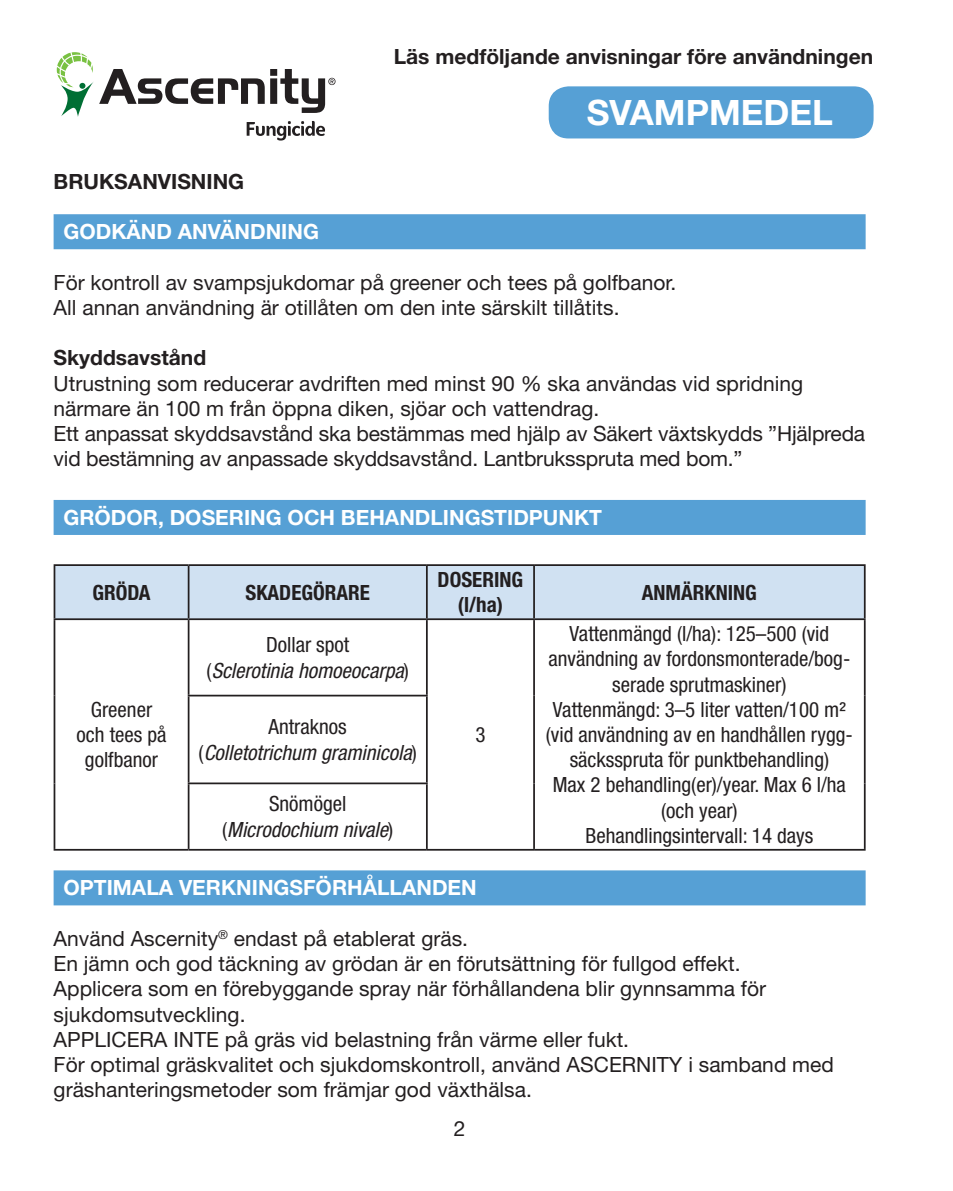
<style>
.page{position:relative;width:953px;height:1191px;background:#fff}
.page>*{position:absolute;margin:0;border:0;box-sizing:border-box;transform-origin:0 0}
.t1{font:700 35px "Helvetica Neue LT Std";color:#fff}
.t2{font:21px/25.2px "Helvetica Neue LT Std";color:#231f20}
.t3{font:condensed 21px/25.2px "Helvetica Neue LT Std";color:#231f20;text-align:center}
.t4{font:italic condensed 21px/25.2px "Helvetica Neue LT Std";color:#231f20;text-align:center}
.t5{font:700 21px "Helvetica Neue LT Std";color:#fff}
.t6{font:700 21px "Helvetica Neue LT Std";color:#231f20}
.t7{font:700 condensed 21px/25.2px "Helvetica Neue LT Std";color:#231f20;text-align:center}
.s1{font-style:normal}
</style>
<div class="page">
<div style="left:54px;top:214px;width:811px;height:35px;background:#56a0d5"></div>
<div style="left:54px;top:500px;width:811px;height:35px;background:#56a0d5"></div>
<div style="left:54px;top:870px;width:811px;height:35px;background:#56a0d5"></div>
<div style="left:55px;top:566px;width:808px;height:52px;background:#d0e1f2"></div>
<hr style="left:54px;top:564px;width:135px;height:2px;background:#231f20">
<hr style="left:54px;top:566px;width:1px;height:52px;background:#231f20">
<hr style="left:189px;top:564px;width:238px;height:2px;background:#231f20">
<hr style="left:188px;top:566px;width:1px;height:52px;background:#231f20">
<hr style="left:427px;top:564px;width:107px;height:2px;background:#231f20">
<hr style="left:426px;top:566px;width:1px;height:52px;background:#231f20">
<hr style="left:534px;top:564px;width:331px;height:2px;background:#231f20">
<hr style="left:533px;top:566px;width:2px;height:52px;background:#231f20">
<hr style="left:863px;top:566px;width:2px;height:52px;background:#231f20">
<hr style="left:54px;top:618px;width:135px;height:2px;background:#231f20">
<hr style="left:54px;top:620px;width:1px;height:75px;background:#231f20">
<hr style="left:189px;top:618px;width:238px;height:2px;background:#231f20">
<hr style="left:188px;top:620px;width:1px;height:74px;background:#231f20">
<hr style="left:427px;top:618px;width:107px;height:2px;background:#231f20">
<hr style="left:426px;top:620px;width:1px;height:74px;background:#231f20">
<hr style="left:534px;top:618px;width:331px;height:2px;background:#231f20">
<hr style="left:533px;top:620px;width:2px;height:75px;background:#231f20">
<hr style="left:863px;top:620px;width:2px;height:75px;background:#231f20">
<hr style="left:54px;top:695px;width:1px;height:88px;background:#231f20">
<hr style="left:188px;top:694px;width:239px;height:2px;background:#231f20">
<hr style="left:188px;top:696px;width:1px;height:86px;background:#231f20">
<hr style="left:426px;top:696px;width:1px;height:86px;background:#231f20">
<hr style="left:533px;top:695px;width:2px;height:88px;background:#231f20">
<hr style="left:863px;top:695px;width:2px;height:88px;background:#231f20">
<hr style="left:54px;top:783px;width:1px;height:66px;background:#231f20">
<hr style="left:188px;top:782px;width:239px;height:2px;background:#231f20">
<hr style="left:188px;top:784px;width:1px;height:65px;background:#231f20">
<hr style="left:426px;top:784px;width:1px;height:65px;background:#231f20">
<hr style="left:533px;top:783px;width:2px;height:66px;background:#231f20">
<hr style="left:863px;top:783px;width:2px;height:66px;background:#231f20">
<hr style="left:54px;top:849px;width:135px;height:1px;background:#231f20">
<hr style="left:189px;top:849px;width:238px;height:1px;background:#231f20">
<hr style="left:427px;top:849px;width:107px;height:1px;background:#231f20">
<hr style="left:534px;top:849px;width:331px;height:1px;background:#231f20">
<svg style="left:57px;top:52px;width:278px;height:88px"></svg>
<div style="left:548px;top:86px;width:325px;height:52px;background:#56a0d5;border-radius:20px"></div>
<p class="t6" style="left:394px;top:43px;width:481px">Läs medföljande anvisningar före användningen</p>
<h1 class="t1" style="left:586px;top:91px;width:248px">SVAMPMEDEL</h1>
<p class="t6" style="left:54px;top:168px;width:192px">BRUKSANVISNING</p>
<p class="t5" style="left:63px;top:219px;width:257px">GODKÄND ANVÄNDNING</p>
<p class="t2" style="left:54px;top:269px;width:624px">För kontroll av svampsjukdomar på greener och tees på golfbanor.<br>All annan användning är otillåten om den inte särskilt tillåtits.</p>
<p class="t6" style="left:54px;top:345px;width:154px">Skyddsavstånd</p>
<p class="t2" style="left:54px;top:370px;width:813px">Utrustning som reducerar avdriften med minst 90 % ska användas vid spridning närmare än 100 m från öppna diken, sjöar och vattendrag.<br>Ett anpassat skyddsavstånd ska bestämmas med hjälp av Säkert växtskydds ”Hjälpreda vid bestämning av anpassade skyddsavstånd. Lantbruksspruta med bom.”</p>
<p class="t5" style="left:63px;top:504px;width:540px">GRÖDOR, DOSERING OCH BEHANDLINGSTIDPUNKT</p>
<p class="t7" style="left:92px;top:579px;width:60px">GRÖDA</p>
<p class="t7" style="left:245px;top:579px;width:126px">SKADEGÖRARE</p>
<p class="t7" style="left:437px;top:567px;width:87px">DOSERING (l/ha)</p>
<p class="t7" style="left:641px;top:579px;width:117px">ANMÄRKNING</p>
<p class="t3" style="left:546px;top:621px;width:308px">Vattenmängd (l/ha): 125–500 (vid användning av fordonsmonterade/bog&shy;serade sprutmaskiner)<br>Vattenmängd: 3–5 liter vatten/100 m² (vid användning av en handhållen rygg&shy;säcksspruta för punktbehandling)<br>Max 2 behandling(er)/year. Max 6 l/ha (och year)<br>Behandlingsintervall: 14 days</p>
<p class="t4" style="left:207px;top:633px;width:204px"><span class="s1">Dollar spot<br>(</span>Sclerotinia homoeocarpa<span class="s1">)</span></p>
<p class="t3" style="left:77px;top:696px;width:91px">Greener och tees på golfbanor</p>
<p class="t4" style="left:199px;top:715px;width:220px"><span class="s1">Antraknos<br>(</span>Colletotrichum graminicola<span class="s1">)</span></p>
<p class="t4" style="left:222px;top:792px;width:173px"><span class="s1">Snömögel (</span>Microdochium nivale<span class="s1">)</span></p>
<p class="t5" style="left:63px;top:875px;width:415px">OPTIMALA VERKNINGSFÖRHÅLLANDEN</p>
<p class="t2" style="left:54px;top:925px;width:781px">Använd Ascernity<sup>®</sup> endast på etablerat gräs.<br>En jämn och god täckning av grödan är en förutsättning för fullgod effekt.<br>Applicera som en förebyggande spray när förhållandena blir gynnsamma för sjukdomsutveckling.<br>APPLICERA INTE på gräs vid belastning från värme eller fukt.<br>För optimal gräskvalitet och sjukdomskontroll, använd ASCERNITY i samband med gräshanteringsmetoder som främjar god växthälsa.</p>
<p class="t3" style="left:475px;top:722px;width:12px">3</p>
<p class="t2" style="left:454px;top:1115px;width:13px">2</p>
</div>
